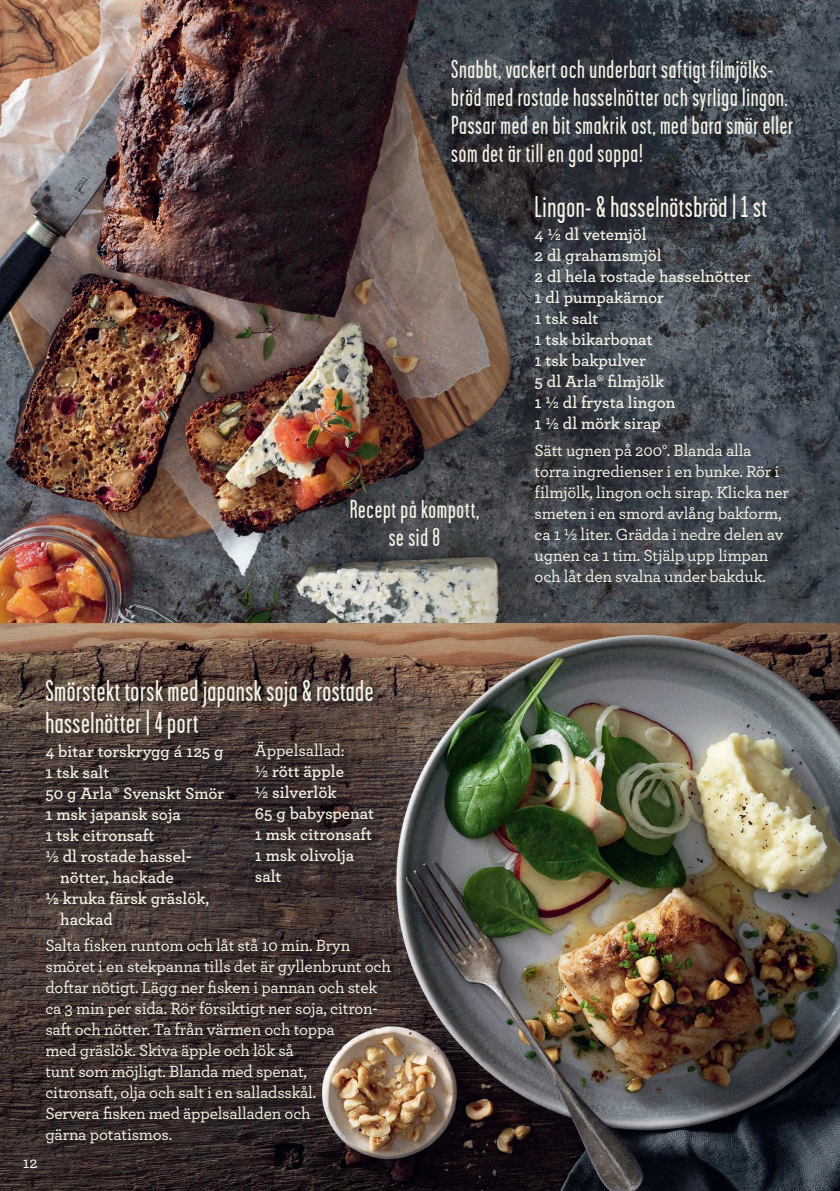
<style>
.page{position:relative;width:840px;height:1191px;background:#fff}
.page>*{position:absolute;margin:0;border:0;box-sizing:border-box;transform-origin:0 0}
.t1{font:30px/32px "Garage Gothic";letter-spacing:.02em;color:#f5f4e6}
.t2{font:26px/28px "Garage Gothic";letter-spacing:.03em;color:#f5f4e6}
.t3{font:500 17px/21px "Archer";letter-spacing:-.01em;color:#f5f4e6}
.t4{font:600 17px/21px "Archer";color:#f5f4e6}
.t5{font:500 16.4px "Archer";color:#fff}
.s1{font-weight:700}
</style>
<div class="page">
<hr style="left:839px;top:0;width:1px;height:1191px;background:#bcbdc0">
<img style="left:0;top:622px;width:839px;height:569px">
<img style="left:0;top:0;width:839px;height:622px">
<div style="left:44px;top:677px;width:356px;height:476px;background:#231f20;opacity:.75"></div>
<div style="left:253px;top:740px;width:130px;height:152px;background:#231f20;opacity:.75"></div>
<h2 class="t2" style="left:451px;top:55px;width:343px">Snabbt, vackert och underbart saftigt filmjölks&shy;bröd med rostade hasselnötter och syrliga lingon.<br>Passar med en bit smakrik ost, med bara smör eller som det är till en god soppa!</h2>
<h2 class="t2" style="left:349px;top:494px;width:131px;text-align:center">Recept på kompott, se sid 8</h2>
<h1 class="t1" style="left:534px;top:190px;width:234px">Lingon- &amp; hasselnötsbröd | 1 st</h1>
<p class="t4" style="left:534px;top:223px;width:217px">4 ½ dl vetemjöl<br>2 dl grahamsmjöl<br>2 dl hela rostade hasselnötter<br>1 dl pumpakärnor<br>1 tsk salt<br>1 tsk bikarbonat<br>1 tsk bakpulver<br>5 dl Arla® filmjölk<br>1 ½ dl frysta lingon<br>1 ½ dl mörk sirap</p>
<p class="t3" style="left:534px;top:439px;width:256px">Sätt ugnen på 200°. Blanda alla torra ingredienser i en bunke. Rör i filmjölk, lingon och sirap. Klicka ner smeten i en smord avlång bakform, ca 1 ½ liter. Grädda i nedre delen av ugnen ca 1 tim. Stjälp upp limpan och låt den svalna under bakduk.</p>
<p class="t5" style="left:23px;top:1151px;width:16px">12</p>
<h1 class="t1" style="left:45px;top:674px;width:329px">Smörstekt torsk med japansk soja &amp; rostade hasselnötter | 4 port</h1>
<p class="t4" style="left:45px;top:739px;width:180px">4 bitar torskrygg á 125 g</p>
<p class="t4" style="left:45px;top:760px;width:65px">1 tsk salt</p>
<p class="t4" style="left:45px;top:781px;width:180px">50 g Arla® Svenskt Smör</p>
<p class="t4" style="left:45px;top:802px;width:137px">1 msk japansk soja</p>
<p class="t4" style="left:45px;top:823px;width:110px">1 tsk citronsaft</p>
<p class="t4" style="left:45px;top:844px;width:148px">½ dl rostade hassel-</p>
<p class="t4" style="left:60px;top:865px;width:115px">nötter, hackade</p>
<p class="t4" style="left:45px;top:886px;width:165px"><span class="s1">½</span> kruka färsk gräslök,</p>
<p class="t4" style="left:60px;top:907px;width:54px">hackad</p>
<p class="t3" style="left:45px;top:934px;width:347px">Salta fisken runtom och låt stå 10 min. Bryn smöret i en stekpanna tills det är gyllenbrunt och doftar nötigt. Lägg ner fisken i pannan och stek ca 3 min per sida. Rör försiktigt ner soja, citron&shy;saft och nötter. Ta från värmen och toppa<br>med gräslök. Skiva äpple och lök så<br>tunt som möjligt. Blanda med spenat,<br>citronsaft, olja och salt i en salladsskål.<br>Servera fisken med äppelsalladen och<br>gärna potatismos.</p>
<p class="t3" style="left:255px;top:739px;width:91px">Äppelsallad:</p>
<p class="t4" style="left:255px;top:760px;width:121px">½ rött äpple<br>½ silverlök<br>65 g babyspenat<br>1 msk citronsaft<br>1 msk olivolja salt</p>
</div>
